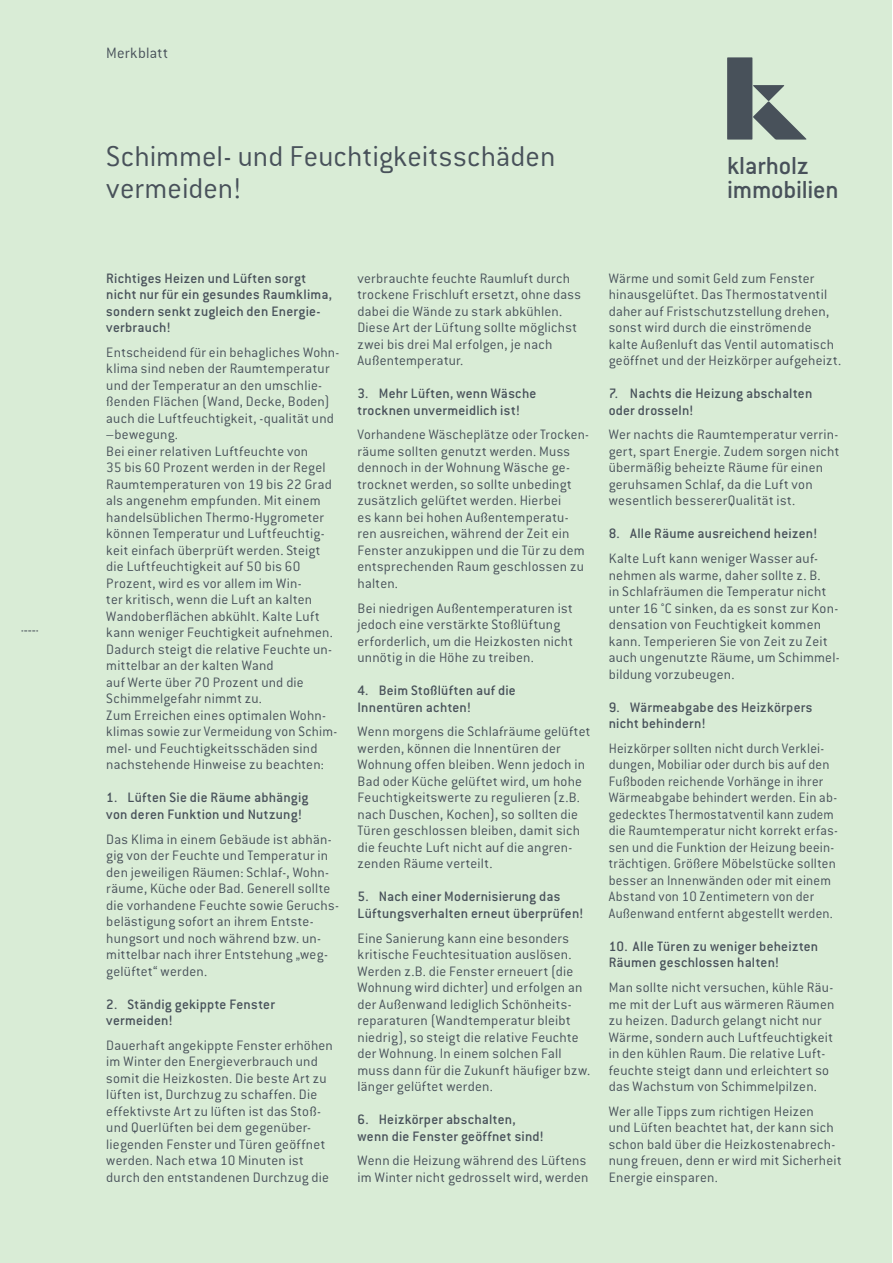
<style>
.page{position:relative;width:893px;height:1263px;background:#fff}
.page>*{position:absolute;margin:0;border:0;box-sizing:border-box;transform-origin:0 0}
.t1{font:300 31.5px/31.5px "Conduit ITC";letter-spacing:.005em;color:#48515a}
.t2{font:500 27px/24px "Conduit ITC";letter-spacing:-.01em;color:#48515a}
.t3{font:300 16.5px "Conduit ITC";letter-spacing:.015em;color:#48515a}
.t4{font:300 15px/16.5px "Conduit ITC";letter-spacing:.015em;color:#48515a}
.t5{font:500 15px/16.5px "Conduit ITC";letter-spacing:.015em;color:#48515a}
</style>
<div class="page">
<div style="left:0;top:0;width:891px;height:1263px;background:#d9ecd6"></div>
<svg style="left:22px;top:630px;width:16px;height:1px"></svg>
<div style="left:727px;top:57px;width:25px;height:83px;background:#48515a"></div>
<svg style="left:753px;top:85px;width:54px;height:55px"></svg>
<p class="t3" style="left:106px;top:44px;width:63px">Merkblatt</p>
<h1 class="t1" style="left:106px;top:141px;width:451px">Schimmel- und Feuchtigkeitsschäden vermeiden!</h1>
<h2 class="t2" style="left:727px;top:154px;width:113px">klarholz immobilien</h2>
<p class="t5" style="left:106px;top:269px;width:227px">Richtiges Heizen und Lüften sorgt nicht nur für ein gesundes Raumklima, sondern senkt zugleich den Energie&shy;verbrauch!</p>
<p class="t4" style="left:106px;top:344px;width:235px">Entscheidend für ein behagliches Wohn&shy;klima sind neben der Raumtemperatur und der Temperatur an den umschlie&shy;ßenden Flächen (Wand, Decke, Boden) auch die Luftfeuchtigkeit, -qualität und –bewegung.<br>Bei einer relativen Luftfeuchte von<br>35 bis 60 Prozent werden in der Regel Raumtemperaturen von 19 bis 22 Grad als angenehm empfunden. Mit einem handelsüblichen Thermo-Hygrometer können Temperatur und Luftfeuchtig&shy;keit einfach überprüft werden. Steigt die Luftfeuchtigkeit auf 50 bis 60<br>Prozent, wird es vor allem im Win-<br>ter kritisch, wenn die Luft an kalten Wandoberflächen abkühlt. Kalte Luft kann weniger Feuchtigkeit aufnehmen.<br>Dadurch steigt die relative Feuchte un&shy;mittelbar an der kalten Wand<br>auf Werte über 70 Prozent und die Schimmelgefahr nimmt zu.<br>Zum Erreichen eines optimalen Wohn&shy;klimas sowie zur Vermeidung von Schim&shy;mel- und Feuchtigkeitsschäden sind nachstehende Hinweise zu beachten:</p>
<p class="t5" style="left:106px;top:789px;width:204px">1. Lüften Sie die Räume abhängig von deren Funktion und Nutzung!</p>
<p class="t4" style="left:106px;top:831px;width:234px">Das Klima in einem Gebäude ist abhän&shy;gig von der Feuchte und Temperatur in den jeweiligen Räumen: Schlaf-, Wohn&shy;räume, Küche oder Bad. Generell sollte die vorhandene Feuchte sowie Geruchs&shy;belästigung sofort an ihrem Entste&shy;hungsort und noch während bzw. un&shy;mittelbar nach ihrer Entstehung „weg&shy;gelüftet“ werden.</p>
<p class="t5" style="left:106px;top:995px;width:170px">2. Ständig gekippte Fenster vermeiden!</p>
<p class="t4" style="left:106px;top:1037px;width:228px">Dauerhaft angekippte Fenster erhöhen im Winter den Energieverbrauch und somit die Heizkosten. Die beste Art zu lüften ist, Durchzug zu schaffen. Die effektivste Art zu lüften ist das Stoß&shy;und Querlüften bei dem gegenüber&shy;liegenden Fenster und Türen geöffnet werden. Nach etwa 10 Minuten ist durch den entstandenen Durchzug die</p>
<p class="t4" style="left:357px;top:270px;width:225px">verbrauchte feuchte Raumluft durch trockene Frischluft ersetzt, ohne dass dabei die Wände zu stark abkühlen.<br>Diese Art der Lüftung sollte möglichst zwei bis drei Mal erfolgen, je nach Außentemperatur.</p>
<p class="t5" style="left:357px;top:385px;width:180px">3. Mehr Lüften, wenn Wäsche trocknen unvermeidlich ist!</p>
<p class="t4" style="left:357px;top:426px;width:233px">Vorhandene Wäscheplätze oder Trocken&shy;räume sollten genutzt werden. Muss dennoch in der Wohnung Wäsche ge&shy;trocknet werden, so sollte unbedingt zusätzlich gelüftet werden. Hierbei<br>es kann bei hohen Außentemperatu&shy;ren ausreichen, während der Zeit ein Fenster anzukippen und die Tür zu dem entsprechenden Raum geschlossen zu halten.</p>
<p class="t4" style="left:357px;top:600px;width:217px">Bei niedrigen Außentemperaturen ist jedoch eine verstärkte Stoßlüftung erforderlich, um die Heizkosten nicht unnötig in die Höhe zu treiben.</p>
<p class="t5" style="left:357px;top:682px;width:160px">4. Beim Stoßlüften auf die<br>Innentüren achten!</p>
<p class="t4" style="left:357px;top:723px;width:235px">Wenn morgens die Schlafräume gelüftet werden, können die Innentüren der Wohnung offen bleiben. Wenn jedoch in Bad oder Küche gelüftet wird, um hohe Feuchtigkeitswerte zu regulieren (z.B. nach Duschen, Kochen), so sollten die Türen geschlossen bleiben, damit sich die feuchte Luft nicht auf die angren&shy;zenden Räume verteilt.</p>
<p class="t5" style="left:357px;top:888px;width:227px">5. Nach einer Modernisierung das<br>Lüftungsverhalten erneut überprüfen!</p>
<p class="t4" style="left:357px;top:930px;width:234px">Eine Sanierung kann eine besonders kritische Feuchtesituation auslösen.<br>Werden z.B. die Fenster erneuert (die Wohnung wird dichter) und erfolgen an der Außenwand lediglich Schönheits&shy;reparaturen (Wandtemperatur bleibt niedrig), so steigt die relative Feuchte der Wohnung. In einem solchen Fall muss dann für die Zukunft häufiger bzw. länger gelüftet werden.</p>
<p class="t5" style="left:357px;top:1111px;width:188px">6. Heizkörper abschalten, wenn die Fenster geöffnet sind!</p>
<p class="t4" style="left:357px;top:1152px;width:232px">Wenn die Heizung während des Lüftens im Winter nicht gedrosselt wird, werden</p>
<p class="t4" style="left:609px;top:270px;width:234px">Wärme und somit Geld zum Fenster hinausgelüftet. Das Thermostatventil daher auf Fristschutzstellung drehen, sonst wird durch die einströmende kalte Außenluft das Ventil automatisch geöffnet und der Heizkörper aufgeheizt.</p>
<p class="t5" style="left:609px;top:385px;width:205px">7. Nachts die Heizung abschalten oder drosseln!</p>
<p class="t4" style="left:609px;top:426px;width:232px">Wer nachts die Raumtemperatur verrin&shy;gert, spart Energie. Zudem sorgen nicht übermäßig beheizte Räume für einen geruhsamen Schlaf, da die Luft von wesentlich bessererQualität ist.</p>
<p class="t5" style="left:609px;top:525px;width:210px">8. Alle Räume ausreichend heizen!</p>
<p class="t4" style="left:609px;top:550px;width:232px">Kalte Luft kann weniger Wasser auf&shy;nehmen als warme, daher sollte z. B.<br>in Schlafräumen die Temperatur nicht unter 16 °C sinken, da es sonst zur Kon&shy;densation von Feuchtigkeit kommen kann. Temperieren Sie von Zeit zu Zeit auch ungenutzte Räume, um Schimmel&shy;bildung vorzubeugen.</p>
<p class="t5" style="left:609px;top:698px;width:205px">9. Wärmeabgabe des Heizkörpers nicht behindern!</p>
<p class="t4" style="left:609px;top:740px;width:231px">Heizkörper sollten nicht durch Verklei&shy;dungen, Mobiliar oder durch bis auf den Fußboden reichende Vorhänge in ihrer Wärmeabgabe behindert werden. Ein ab&shy;gedecktes Thermostatventil kann zudem die Raumtemperatur nicht korrekt erfas&shy;sen und die Funktion der Heizung beein&shy;trächtigen. Größere Möbelstücke sollten besser an Innenwänden oder mit einem Abstand von 10 Zentimetern von der Außenwand entfernt abgestellt werden.</p>
<p class="t5" style="left:609px;top:938px;width:211px">10. Alle Türen zu weniger beheizten<br>Räumen geschlossen halten!</p>
<p class="t4" style="left:609px;top:979px;width:227px">Man sollte nicht versuchen, kühle Räu&shy;me mit der Luft aus wärmeren Räumen zu heizen. Dadurch gelangt nicht nur Wärme, sondern auch Luftfeuchtigkeit in den kühlen Raum. Die relative Luft&shy;feuchte steigt dann und erleichtert so das Wachstum von Schimmelpilzen.</p>
<p class="t4" style="left:609px;top:1103px;width:234px">Wer alle Tipps zum richtigen Heizen<br>und Lüften beachtet hat, der kann sich schon bald über die Heizkostenabrech&shy;nung freuen, denn er wird mit Sicherheit Energie einsparen.</p>
</div>
